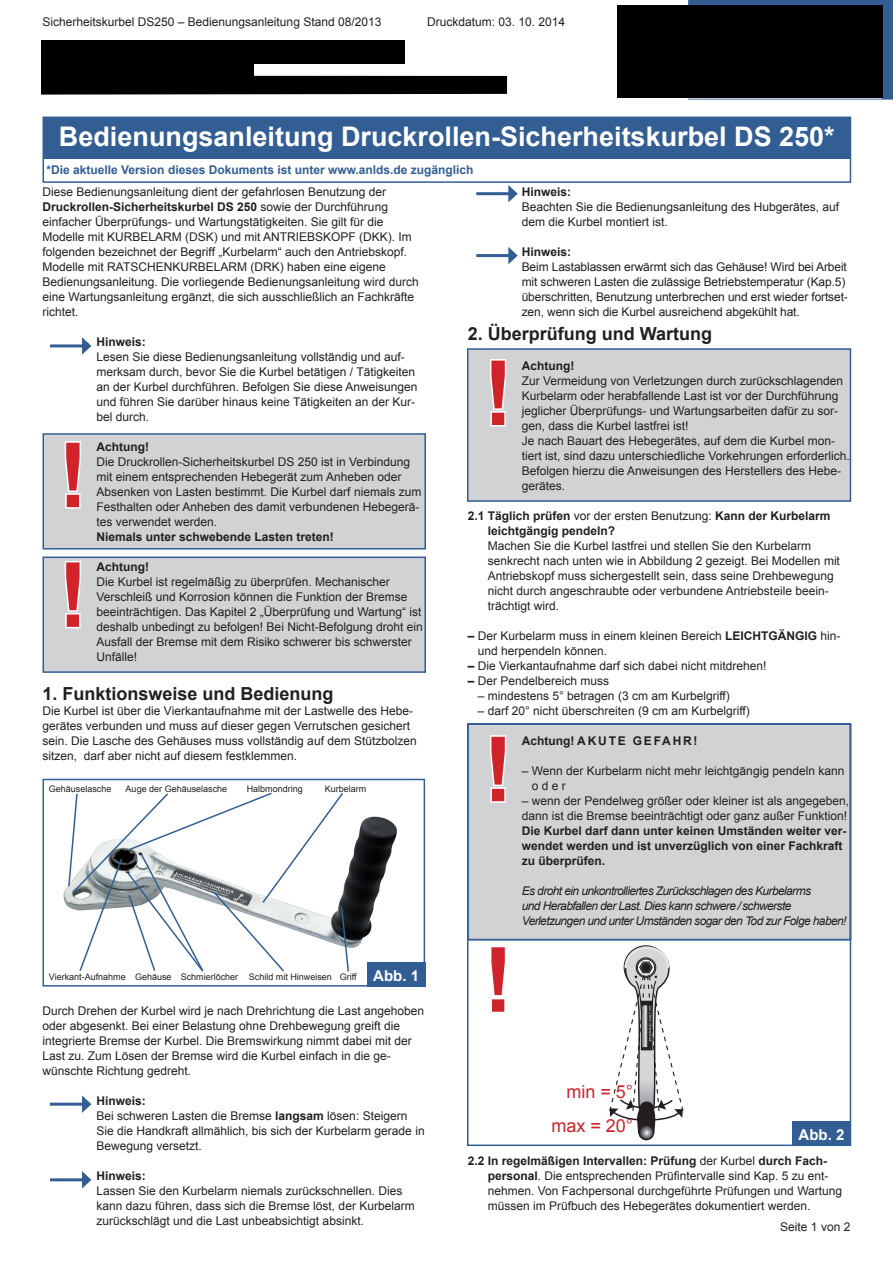
<style>
.page{position:relative;width:893px;height:1263px;background:#fff}
.page>*{position:absolute;margin:0;border:0;box-sizing:border-box;transform-origin:0 0}
.t1{font:700 90px "Arial";color:#d1232a}
.t2{font:700 27px "Arial";color:#fff}
.t3{font:700 18px "Arial";color:#231f20}
.t4{font:18px/33.2px "Arial";color:#d1232a;text-align:right}
.t5{font:700 15px "Arial";color:#fff}
.t6{font:12px/15px "Arial";color:#231f20}
.t7{font:700 12px/15px "Arial";color:#231f20}
.t8{font:italic 12px/15px "Arial";letter-spacing:-.05em;color:#231f20}
.t9{font:700 12px "Arial";color:#325e94}
.t10{font:700 12px "Arial";letter-spacing:.15em;color:#231f20}
.t11{font:9px "Arial";color:#231f20}
.s1{font-weight:700}
.s2{font-weight:400}
.s3{font-weight:700;font-size:15px;color:#fff}
</style>
<div class="page">
<div style="left:43px;top:117px;width:807px;height:42px;background:#325e94"></div>
<div style="left:43px;top:117px;width:808px;height:66px;border:2px solid #325e94"></div>
<div style="left:467px;top:723px;width:384px;height:217px;background:#d1d2d4"></div>
<div style="left:43px;top:433px;width:383px;height:116px;background:#d1d2d4;border:2px solid #325e94"></div>
<div style="left:43px;top:556px;width:383px;height:117px;background:#d1d2d4;border:2px solid #325e94"></div>
<img style="left:64px;top:888px;width:3px;height:16px">
<img style="left:351px;top:817px;width:46px;height:131px">
<div style="left:43px;top:779px;width:382px;height:207px;border:2px solid #325e94"></div>
<div style="left:467px;top:723px;width:384px;height:423px;border:2px solid #325e94"></div>
<div style="left:367px;top:962px;width:58px;height:24px;background:#325e94"></div>
<svg style="left:64px;top:441px;width:17px;height:68px"></svg>
<div style="left:467px;top:348px;width:384px;height:154px;background:#d1d2d4;border:2px solid #325e94"></div>
<svg style="left:490px;top:359px;width:17px;height:68px"></svg>
<svg style="left:490px;top:735px;width:17px;height:68px"></svg>
<svg style="left:64px;top:561px;width:17px;height:68px"></svg>
<hr style="left:50px;top:344px;width:35px;height:3px;background:#325e94">
<svg style="left:82px;top:337px;width:9px;height:18px"></svg>
<hr style="left:476px;top:192px;width:35px;height:3px;background:#325e94">
<svg style="left:508px;top:185px;width:10px;height:17px"></svg>
<hr style="left:476px;top:254px;width:35px;height:3px;background:#325e94">
<svg style="left:508px;top:247px;width:10px;height:17px"></svg>
<hr style="left:50px;top:1103px;width:35px;height:3px;background:#325e94">
<svg style="left:82px;top:1095px;width:9px;height:18px"></svg>
<hr style="left:50px;top:1178px;width:35px;height:3px;background:#325e94">
<svg style="left:82px;top:1171px;width:9px;height:17px"></svg>
<svg style="left:67px;top:792px;width:283px;height:180px"></svg>
<div style="left:792px;top:1121px;width:58px;height:24px;background:#325e94"></div>
<svg style="left:639px;top:1125px;width:15px;height:14px"></svg>
<div style="left:638px;top:1124px;width:16px;height:16px;border:1px solid #231f20;border-radius:50%"></div>
<svg style="left:609px;top:945px;width:75px;height:189px"></svg>
<svg style="left:688px;top:0;width:205px;height:100px"></svg>
<div style="left:41px;top:40px;width:364px;height:23px;background:#000"></div>
<div style="left:41px;top:60px;width:212px;height:18px;background:#000"></div>
<div style="left:41px;top:76px;width:466px;height:19px;background:#000"></div>
<div style="left:617px;top:5px;width:265px;height:93px;background:#000"></div>
<p class="t6" style="left:43px;top:14px;width:340px">Sicherheitskurbel DS250 – Bedienungsanleitung Stand 08/2013</p>
<p class="t6" style="left:427px;top:14px;width:140px">Druckdatum: 03. 10. 2014</p>
<h2 class="t2" style="left:59px;top:119px;width:777px">Bedienungsanleitung Druckrollen-Sicherheitskurbel DS 250*</h2>
<p class="t9" style="left:47px;top:162px;width:429px">*Die aktuelle Version dieses Dokuments ist unter www.anlds.de zugänglich</p>
<p class="t6" style="left:43px;top:184px;width:378px">Diese Bedienungsanleitung dient der gefahrlosen Benutzung der <span class="s1">Druckrollen-Sicherheitskurbel DS 250</span> sowie der Durchführung einfacher Überprüfungs- und Wartungstätigkeiten. Sie gilt für die Modelle mit KURBELARM (DSK) und mit ANTRIEBSKOPF (DKK). Im folgenden bezeichnet der Begriff „Kurbelarm“ auch den Antriebskopf.<br>Modelle mit RATSCHENKURBELARM (DRK) haben eine eigene Bedienungsanleitung. Die vorliegende Bedienungsanleitung wird durch eine Wartungsanleitung ergänzt, die sich ausschließlich an Fachkräfte richtet.</p>
<p class="t7" style="left:97px;top:334px;width:51px">Hinweis:</p>
<p class="t6" style="left:97px;top:349px;width:322px">Lesen Sie diese Bedienungsanleitung vollständig und auf&shy;merksam durch, bevor Sie die Kurbel betätigen / Tätigkeiten an der Kurbel durchführen. Befolgen Sie diese Anweisungen und führen Sie darüber hinaus keine Tätigkeiten an der Kur&shy;bel durch.</p>
<p class="t7" style="left:97px;top:439px;width:54px">Achtung!</p>
<p class="t6" style="left:97px;top:454px;width:326px">Die Druckrollen-Sicherheitskurbel DS 250 ist in Verbindung mit einem entsprechenden Hebegerät zum Anheben oder Absenken von Lasten bestimmt. Die Kurbel darf niemals zum Festhalten oder Anheben des damit verbundenen Hebegerä&shy;tes verwendet werden.</p>
<p class="t7" style="left:97px;top:529px;width:239px">Niemals unter schwebende Lasten treten!</p>
<p class="t7" style="left:97px;top:559px;width:54px">Achtung!</p>
<p class="t6" style="left:97px;top:574px;width:328px">Die Kurbel ist regelmäßig zu überprüfen. Mechanischer Verschleiß und Korrosion können die Funktion der Bremse beeinträchtigen. Das Kapitel 2 „Überprüfung und Wartung“ ist deshalb unbedingt zu befolgen! Bei Nicht-Befolgung droht ein Ausfall der Bremse mit dem Risiko schwerer bis schwerster Unfälle!</p>
<h3 class="t3" style="left:43px;top:681px;width:293px">1. Funktionsweise und Bedienung</h3>
<p class="t6" style="left:43px;top:703px;width:376px">Die Kurbel ist über die Vierkantaufnahme mit der Lastwelle des Hebe&shy;gerätes verbunden und muss auf dieser gegen Verrutschen gesichert sein. Die Lasche des Gehäuses muss vollständig auf dem Stützbolzen sitzen, darf aber nicht auf diesem festklemmen.</p>
<p class="t7" style="left:522px;top:184px;width:51px">Hinweis:</p>
<p class="t6" style="left:522px;top:199px;width:319px">Beachten Sie die Bedienungsanleitung des Hubgerätes, auf dem die Kurbel montiert ist.</p>
<p class="t7" style="left:522px;top:244px;width:51px">Hinweis:</p>
<p class="t6" style="left:522px;top:259px;width:328px">Beim Lastablassen erwärmt sich das Gehäuse! Wird bei Arbeit mit schweren Lasten die zulässige Betriebstemperatur (Kap.5) überschritten, Benutzung unterbrechen und erst wieder fortset&shy;zen, wenn sich die Kurbel ausreichend abgekühlt hat.</p>
<h3 class="t3" style="left:468px;top:321px;width:246px">2. Überprüfung und Wartung</h3>
<p class="t7" style="left:522px;top:358px;width:54px">Achtung!</p>
<p class="t6" style="left:522px;top:373px;width:330px">Zur Vermeidung von Verletzungen durch zurückschlagenden Kurbelarm oder herabfallende Last ist vor der Durchführung jeglicher Überprüfungs- und Wartungsarbeiten dafür zu sor&shy;gen, dass die Kurbel lastfrei ist!<br>Je nach Bauart des Hebegerätes, auf dem die Kurbel mon&shy;tiert ist, sind dazu unterschiedliche Vorkehrungen erforderlich.<br>Befolgen hierzu die Anweisungen des Herstellers des Hebe&shy;gerätes.</p>
<p class="t7" style="left:488px;top:508px;width:344px;text-indent:-20px">2.1 Täglich prüfen <span class="s2">vor der ersten Benutzung:</span> Kann der Kurbelarm leichtgängig pendeln?</p>
<p class="t6" style="left:488px;top:538px;width:354px">Machen Sie die Kurbel lastfrei und stellen Sie den Kurbelarm senkrecht nach unten wie in Abbildung 2 gezeigt. Bei Modellen mit Antriebskopf muss sichergestellt sein, dass seine Drehbewegung nicht durch angeschraubte oder verbundene Antriebsteile beein&shy;trächtigt wird.</p>
<p class="t6" style="left:478px;top:628px;width:364px;text-indent:-10px"><span class="s1">–</span> Der Kurbelarm muss in einem kleinen Bereich <span class="s1">LEICHTGÄNGIG</span> hin&shy;und herpendeln können.</p>
<p class="t6" style="left:468px;top:658px;width:300px"><span class="s1">–</span> Die Vierkantaufnahme darf sich dabei nicht mitdrehen!</p>
<p class="t6" style="left:468px;top:673px;width:143px"><span class="s1">–</span> Der Pendelbereich muss</p>
<p class="t6" style="left:478px;top:688px;width:254px">– mindestens 5° betragen (3 cm am Kurbelgriff)</p>
<p class="t6" style="left:478px;top:703px;width:274px">– darf 20° nicht überschreiten (9 cm am Kurbelgriff)</p>
<p class="t10" style="left:522px;top:732px;width:177px">Achtung! AKUTE GEFAHR!</p>
<p class="t6" style="left:532px;top:763px;width:314px;text-indent:-10px">– Wenn der Kurbelarm nicht mehr leichtgängig pendeln kann o d e r</p>
<p class="t6" style="left:522px;top:793px;width:329px">– wenn der Pendelweg größer oder kleiner ist als angegeben, dann ist die Bremse beeinträchtigt oder ganz außer Funktion!</p>
<p class="t7" style="left:522px;top:823px;width:326px">Die Kurbel darf dann unter keinen Umständen weiter ver&shy;wendet werden und ist unverzüglich von einer Fachkraft zu überprüfen.</p>
<p class="t8" style="left:522px;top:883px;width:326px">Es droht ein unkontrolliertes Zurückschlagen des Kurbelarms<br>und Herabfallen der Last. Dies kann schwere / schwerste<br>Verletzungen und unter Umständen sogar den Tod zur Folge haben!</p>
<h1 class="t1" style="left:483px;top:333px;width:31px">!</h1>
<h1 class="t1" style="left:58px;top:415px;width:31px">!</h1>
<h1 class="t1" style="left:58px;top:535px;width:31px">!</h1>
<h1 class="t1" style="left:483px;top:709px;width:31px">!</h1>
<p class="t11" style="left:49px;top:783px;width:64px">Gehäuselasche</p>
<p class="t11" style="left:247px;top:783px;width:58px">Halbmondring</p>
<p class="t11" style="left:126px;top:783px;width:103px">Auge der Gehäuselasche</p>
<p class="t11" style="left:325px;top:783px;width:43px">Kurbelarm</p>
<p class="t11" style="left:49px;top:970px;width:124px">Vierkant-Aufnahme Gehäuse</p>
<p class="t11" style="left:340px;top:970px;width:81px">Griff <span class="s3">Abb. 1</span></p>
<p class="t11" style="left:181px;top:970px;width:59px">Schmierlöcher</p>
<p class="t11" style="left:249px;top:970px;width:85px">Schild mit Hinweisen</p>
<p class="t6" style="left:43px;top:1003px;width:383px">Durch Drehen der Kurbel wird je nach Drehrichtung die Last angehoben oder abgesenkt. Bei einer Belastung ohne Drehbewegung greift die integrierte Bremse der Kurbel. Die Bremswirkung nimmt dabei mit der Last zu. Zum Lösen der Bremse wird die Kurbel einfach in die ge&shy;wünschte Richtung gedreht.</p>
<p class="t6" style="left:97px;top:1093px;width:330px"><span class="s1">Hinweis:<br></span>Bei schweren Lasten die Bremse <span class="s1">langsam</span> lösen: Steigern Sie die Handkraft allmählich, bis sich der Kurbelarm gerade in Bewegung versetzt.</p>
<p class="t7" style="left:97px;top:1168px;width:51px">Hinweis:</p>
<p class="t6" style="left:97px;top:1183px;width:320px">Lassen Sie den Kurbelarm niemals zurückschnellen. Dies kann dazu führen, dass sich die Bremse löst, der Kurbelarm zurückschlägt und die Last unbeabsichtigt absinkt.</p>
<h1 class="t1" style="left:483px;top:920px;width:31px">!</h1>
<h3 class="t4" style="left:551px;top:1076px;width:83px">min = 5° max = 20°</h3>
<p class="t5" style="left:798px;top:1124px;width:47px">Abb. 2</p>
<p class="t6" style="left:488px;top:1153px;width:356px;text-indent:-20px"><span class="s1">2.2 In regelmäßigen Intervallen: Prüfung</span> der Kurbel <span class="s1">durch Fach&shy;personal</span>. Die entsprechenden Prüfintervalle sind Kap. 5 zu ent&shy;nehmen. Von Fachpersonal durchgeführte Prüfungen und Wartung müssen im Prüfbuch des Hebegerätes dokumentiert werden.</p>
<p class="t6" style="left:780px;top:1219px;width:72px">Seite 1 von 2</p>
</div>
